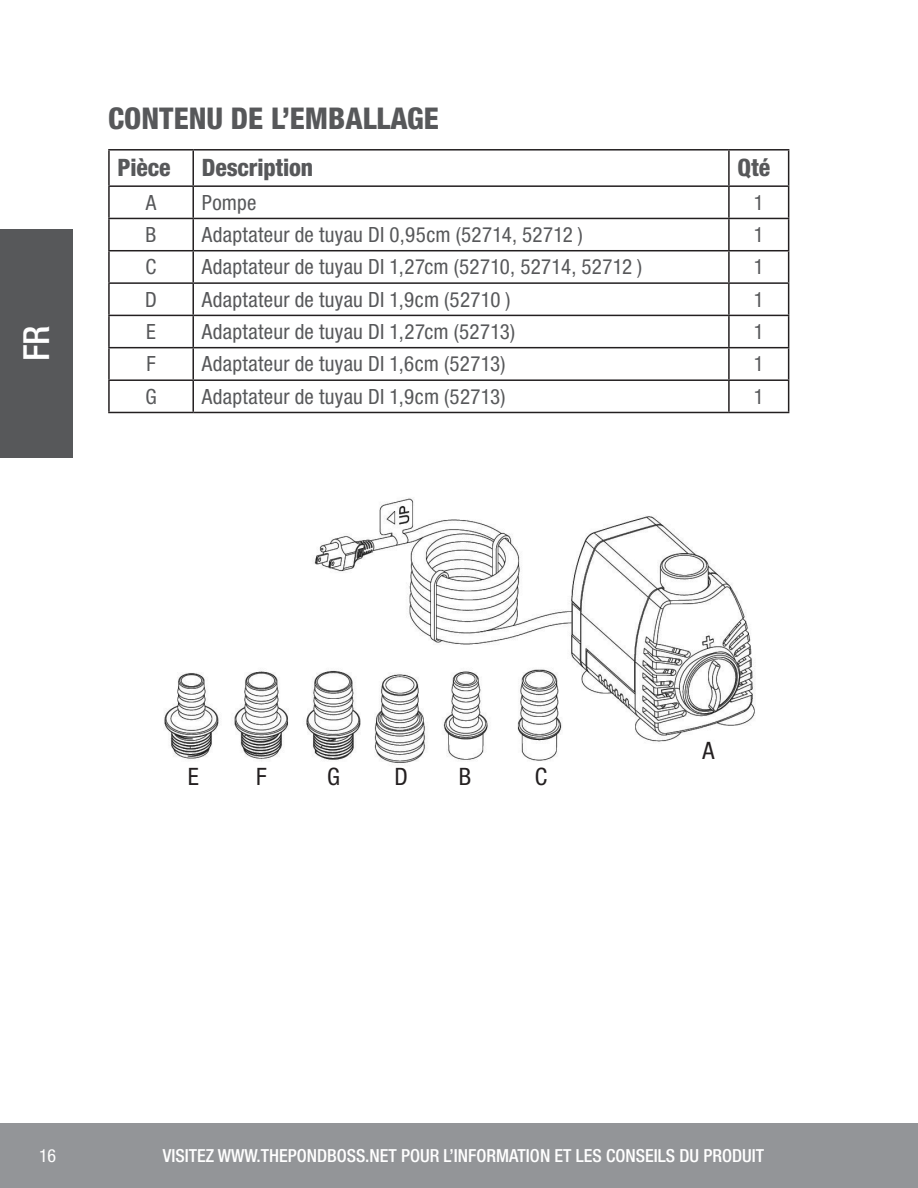
<style>
.page{position:relative;width:918px;height:1188px;background:#fff}
.page>*{position:absolute;margin:0;border:0;box-sizing:border-box;transform-origin:0 0}
.t1{font:500 condensed 36px "Helvetica Neue LT Std";color:#fff}
.t2{font:800 condensed 30px "Helvetica Neue LT Std";color:#57585a}
.body{font:800 condensed 24px "Helvetica Neue LT Std";letter-spacing:-.005em;color:#57585a}
.body-2{font:condensed 24px "Helvetica Neue LT Std";color:#231f20}
.body-3{font:condensed 21px "Helvetica Neue LT Std";letter-spacing:.015em;color:#57585a}
.t3{font:500 condensed 18px "Helvetica Neue LT Std";color:#fff}
.t4{font:condensed 18px "Helvetica Neue LT Std";color:#fff}
</style>
<div class="page">
<div style="left:0;top:229px;width:73px;height:228px;background:#57585a"></div>
<div style="left:0;top:1124px;width:918px;height:64px;background:#939598"></div>
<img style="left:164px;top:498px;width:591px;height:265px">
<hr style="left:108px;top:187px;width:2px;height:31px;background:#231f20">
<hr style="left:192px;top:187px;width:2px;height:31px;background:#231f20">
<hr style="left:728px;top:187px;width:2px;height:31px;background:#231f20">
<hr style="left:788px;top:187px;width:1px;height:31px;background:#231f20">
<hr style="left:108px;top:218px;width:85px;height:1px;background:#231f20">
<hr style="left:108px;top:219px;width:2px;height:31px;background:#231f20">
<hr style="left:193px;top:218px;width:536px;height:1px;background:#231f20">
<hr style="left:192px;top:219px;width:2px;height:31px;background:#231f20">
<hr style="left:729px;top:218px;width:60px;height:1px;background:#231f20">
<hr style="left:728px;top:219px;width:2px;height:31px;background:#231f20">
<hr style="left:788px;top:219px;width:1px;height:31px;background:#231f20">
<hr style="left:108px;top:250px;width:85px;height:1px;background:#231f20">
<hr style="left:108px;top:251px;width:2px;height:31px;background:#231f20">
<hr style="left:193px;top:250px;width:536px;height:1px;background:#231f20">
<hr style="left:192px;top:251px;width:2px;height:31px;background:#231f20">
<hr style="left:729px;top:250px;width:60px;height:1px;background:#231f20">
<hr style="left:728px;top:251px;width:2px;height:31px;background:#231f20">
<hr style="left:788px;top:251px;width:1px;height:31px;background:#231f20">
<hr style="left:108px;top:282px;width:85px;height:2px;background:#231f20">
<hr style="left:108px;top:284px;width:2px;height:31px;background:#231f20">
<hr style="left:193px;top:282px;width:536px;height:2px;background:#231f20">
<hr style="left:192px;top:284px;width:2px;height:31px;background:#231f20">
<hr style="left:729px;top:282px;width:60px;height:2px;background:#231f20">
<hr style="left:728px;top:284px;width:2px;height:31px;background:#231f20">
<hr style="left:788px;top:284px;width:1px;height:31px;background:#231f20">
<hr style="left:108px;top:315px;width:85px;height:1px;background:#231f20">
<hr style="left:108px;top:316px;width:2px;height:31px;background:#231f20">
<hr style="left:193px;top:315px;width:536px;height:1px;background:#231f20">
<hr style="left:192px;top:316px;width:2px;height:31px;background:#231f20">
<hr style="left:729px;top:315px;width:60px;height:1px;background:#231f20">
<hr style="left:728px;top:316px;width:2px;height:31px;background:#231f20">
<hr style="left:788px;top:316px;width:1px;height:31px;background:#231f20">
<hr style="left:108px;top:347px;width:85px;height:1px;background:#231f20">
<hr style="left:108px;top:348px;width:2px;height:31px;background:#231f20">
<hr style="left:193px;top:347px;width:536px;height:1px;background:#231f20">
<hr style="left:192px;top:348px;width:2px;height:31px;background:#231f20">
<hr style="left:729px;top:347px;width:60px;height:1px;background:#231f20">
<hr style="left:728px;top:348px;width:2px;height:31px;background:#231f20">
<hr style="left:788px;top:348px;width:1px;height:31px;background:#231f20">
<hr style="left:108px;top:379px;width:85px;height:2px;background:#231f20">
<hr style="left:108px;top:381px;width:2px;height:31px;background:#231f20">
<hr style="left:193px;top:379px;width:536px;height:2px;background:#231f20">
<hr style="left:192px;top:381px;width:2px;height:31px;background:#231f20">
<hr style="left:729px;top:379px;width:60px;height:2px;background:#231f20">
<hr style="left:728px;top:381px;width:2px;height:31px;background:#231f20">
<hr style="left:788px;top:381px;width:1px;height:31px;background:#231f20">
<hr style="left:108px;top:412px;width:85px;height:1px;background:#231f20">
<hr style="left:193px;top:412px;width:536px;height:1px;background:#231f20">
<hr style="left:729px;top:412px;width:60px;height:1px;background:#231f20">
<hr style="left:108px;top:149px;width:85px;height:2px;background:#231f20">
<hr style="left:108px;top:151px;width:2px;height:34px;background:#231f20">
<hr style="left:193px;top:149px;width:536px;height:2px;background:#231f20">
<hr style="left:192px;top:151px;width:2px;height:34px;background:#231f20">
<hr style="left:729px;top:149px;width:60px;height:2px;background:#231f20">
<hr style="left:728px;top:151px;width:2px;height:34px;background:#231f20">
<hr style="left:788px;top:151px;width:1px;height:34px;background:#231f20">
<hr style="left:108px;top:185px;width:85px;height:2px;background:#231f20">
<hr style="left:193px;top:185px;width:536px;height:2px;background:#231f20">
<hr style="left:729px;top:185px;width:60px;height:2px;background:#231f20">
<div style="left:662px;top:742px;width:93px;height:20px;background:#fff"></div>
<h1 class="t1" style="left:15px;top:361px;width:37px;rotate:-90deg">FR</h1>
<p class="t2" style="left:108px;top:100px;width:332px">CONTENU DE L’EMBALLAGE</p>
<p class="body" style="left:118px;top:152px;width:55px">Pièce</p>
<p class="body" style="left:202px;top:152px;width:113px">Description</p>
<p class="body" style="left:738px;top:152px;width:34px">Qté</p>
<p class="body-3" style="left:146px;top:190px;width:12px">A</p>
<p class="body-3" style="left:202px;top:190px;width:56px">Pompe</p>
<p class="body-3" style="left:754px;top:190px;width:12px">1</p>
<p class="body-3" style="left:146px;top:223px;width:12px">B</p>
<p class="body-3" style="left:202px;top:223px;width:383px">Adaptateur de tuyau DI 0,95cm (52714, 52712 )</p>
<p class="body-3" style="left:754px;top:223px;width:12px">1</p>
<p class="body-3" style="left:146px;top:255px;width:12px">C</p>
<p class="body-3" style="left:202px;top:255px;width:442px">Adaptateur de tuyau DI 1,27cm (52710, 52714, 52712 )</p>
<p class="body-3" style="left:754px;top:255px;width:12px">1</p>
<p class="body-3" style="left:145px;top:287px;width:13px">D</p>
<p class="body-3" style="left:202px;top:287px;width:310px">Adaptateur de tuyau DI 1,9cm (52710 )</p>
<p class="body-3" style="left:754px;top:287px;width:12px">1</p>
<p class="body-3" style="left:146px;top:319px;width:11px">E</p>
<p class="body-3" style="left:202px;top:319px;width:315px">Adaptateur de tuyau DI 1,27cm (52713)</p>
<p class="body-3" style="left:754px;top:319px;width:12px">1</p>
<p class="body-3" style="left:146px;top:352px;width:11px">F</p>
<p class="body-3" style="left:202px;top:352px;width:305px">Adaptateur de tuyau DI 1,6cm (52713)</p>
<p class="body-3" style="left:754px;top:352px;width:12px">1</p>
<p class="body-3" style="left:145px;top:384px;width:13px">G</p>
<p class="body-3" style="left:202px;top:384px;width:305px">Adaptateur de tuyau DI 1,9cm (52713)</p>
<p class="body-3" style="left:754px;top:384px;width:12px">1</p>
<p class="body-2" style="left:188px;top:762px;width:13px">E</p>
<p class="body-2" style="left:256px;top:762px;width:12px">F</p>
<p class="body-2" style="left:327px;top:762px;width:14px">G</p>
<p class="body-2" style="left:395px;top:762px;width:15px">D</p>
<p class="body-2" style="left:459px;top:762px;width:14px">B</p>
<p class="body-2" style="left:535px;top:762px;width:14px">C</p>
<p class="body-2" style="left:703px;top:736px;width:13px">A</p>
<p class="t4" style="left:39px;top:1145px;width:19px">16</p>
<p class="t3" style="left:163px;top:1145px;width:603px">VISITEZ WWW.THEPONDBOSS.NET POUR L’INFORMATION ET LES CONSEILS DU PRODUIT</p>
</div>
